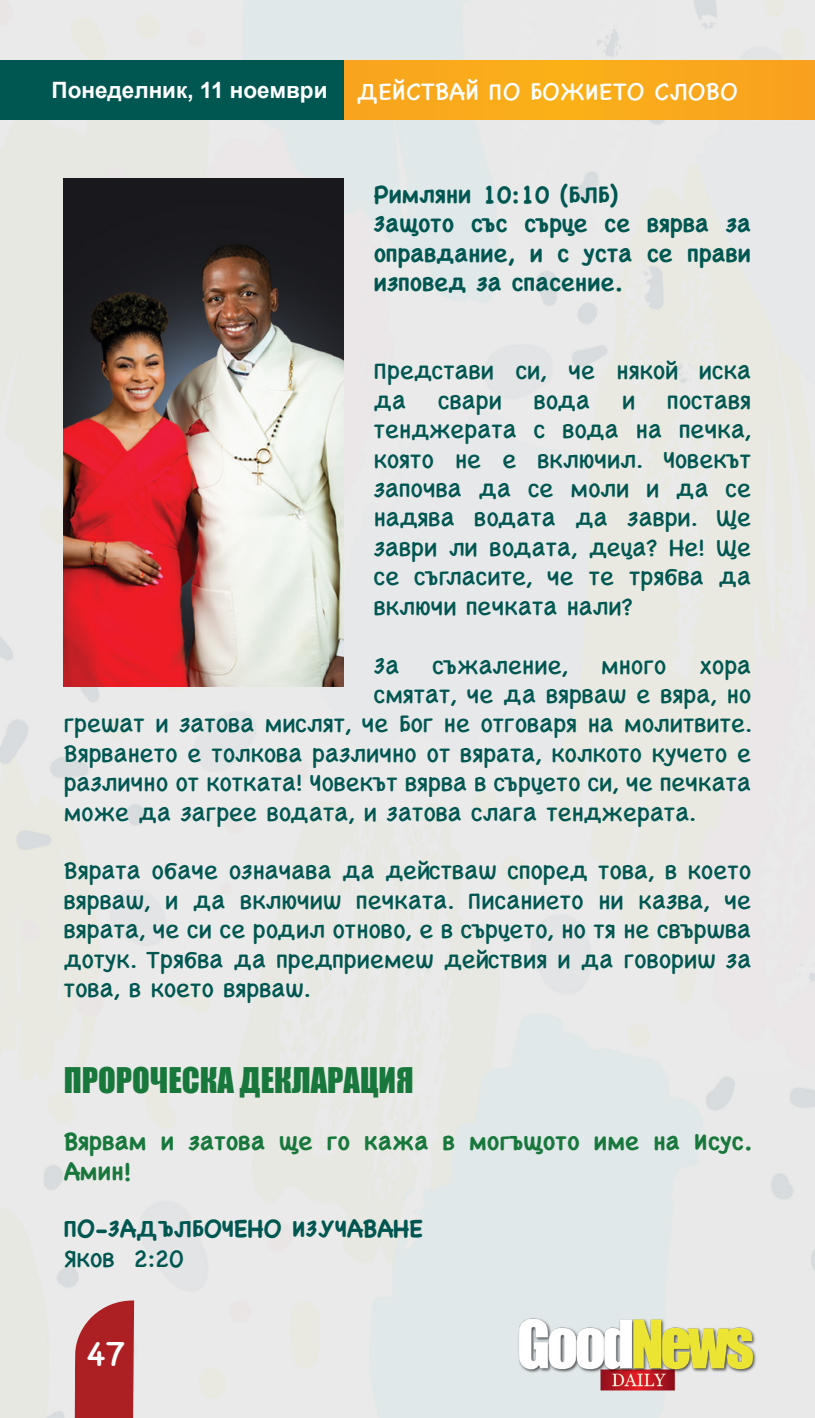
<style>
.page{position:relative;width:815px;height:1418px;background:#fff}
.page>*{position:absolute;margin:0;border:0;box-sizing:border-box;transform-origin:0 0}
.t1{font:35px "Chalkboard SE";color:#fff}
.t2{font:32.5px "Impact";color:#18783c}
.t3{font:700 25px/30px "Chalkboard SE";color:#18783c}
.t4{font:700 25px "Chalkboard SE";color:#005752}
.t5{font:25px "Chalkboard SE";color:#fff}
.t6{font:25px "Chalkboard SE";color:#005752}
.t7{font:24.5px/29.5px "Chalkboard SE";color:#005752;text-align:justify}
.t8{font:700 24.5px/29.5px "Chalkboard SE";color:#005752;text-align:justify}
.t9{font:700 22.5px "Arial";color:#fff}
</style>
<div class="page">
<img style="left:0;top:0;width:815px;height:1417px">
<div style="left:139px;top:60px;width:676px;height:60px;background:#f9a91c"></div>
<div style="left:0;top:60px;width:344px;height:60px;background:#005752"></div>
<svg style="left:73px;top:1300px;width:61px;height:117px;background:#b43b3e"></svg>
<img style="left:516px;top:1316px;width:243px;height:76px">
<img style="left:64px;top:179px;width:280px;height:507px">
<p class="t9" style="left:52px;top:75px;width:277px">Понеделник, 11 ноември</p>
<p class="t5" style="left:357px;top:69px;width:383px">ДЕЙСТВАЙ ПО БОЖИЕТО СЛОВО</p>
<p class="t8" style="left:374px;top:180px;width:246px">Римляни 10:10 (БЛБ)</p>
<p class="t8" style="left:374px;top:209px;width:379px">Защото със сърце се вярва за оправдание, и с уста се прави изповед за спасение.</p>
<p class="t7" style="left:374px;top:355px;width:379px">Представи си, че някой иска да</p>
<p class="t7" style="left:374px;top:384px;width:379px;text-indent:294px">поставя тенджерата с вода на печка, която не е включил. Човекът започва да се моли и да се надява водата да заври. Ще заври ли водата, деца? Не! Ще се съгласите, че те трябва да включи печката нали?</p>
<p class="t7" style="left:438px;top:384px;width:65px">свари</p>
<p class="t7" style="left:534px;top:384px;width:58px">вода</p>
<p class="t7" style="left:622px;top:384px;width:15px">и</p>
<p class="t7" style="left:374px;top:649px;width:27px">За</p>
<p class="t7" style="left:433px;top:649px;width:137px">съжаление,</p>
<p class="t7" style="left:601px;top:649px;width:67px">много</p>
<p class="t7" style="left:700px;top:649px;width:53px">хора</p>
<p class="t7" style="left:374px;top:678px;width:379px">смятат, че да вярваш е вяра, но</p>
<p class="t7" style="left:64px;top:708px;width:690px">грешат и затова мислят, че Бог не отговаря на молитвите.</p>
<p class="t7" style="left:64px;top:737px;width:689px">Вярването е толкова различно от вярата, колкото кучето е</p>
<p class="t7" style="left:64px;top:766px;width:689px">различно от котката! Човекът вярва в сърцето си, че печката</p>
<p class="t7" style="left:64px;top:796px;width:634px">може да загрее водата, и затова слага тенджерата.</p>
<p class="t7" style="left:64px;top:855px;width:689px">Вярата обаче означава да действаш според това, в което вярваш, и да включиш печката. Писанието ни казва, че вярата, че си се родил отново, е в сърцето, но тя не свършва дотук. Трябва да предприемеш действия и да говориш за това, в което вярваш.</p>
<p class="t2" style="left:64px;top:1054px;width:351px">ПРОРОЧЕСКА ДЕКЛАРАЦИЯ</p>
<p class="t3" style="left:64px;top:1125px;width:690px">Вярвам и затова ще го кажа в могъщото име на Исус.<br>Амин!</p>
<p class="t4" style="left:64px;top:1213px;width:361px">ПО-ЗАДЪЛБОЧЕНО ИЗУЧАВАНЕ</p>
<p class="t6" style="left:64px;top:1236px;width:121px">Яков 2:20</p>
<h1 class="t1" style="left:86px;top:1322px;width:41px">47</h1>
</div>
